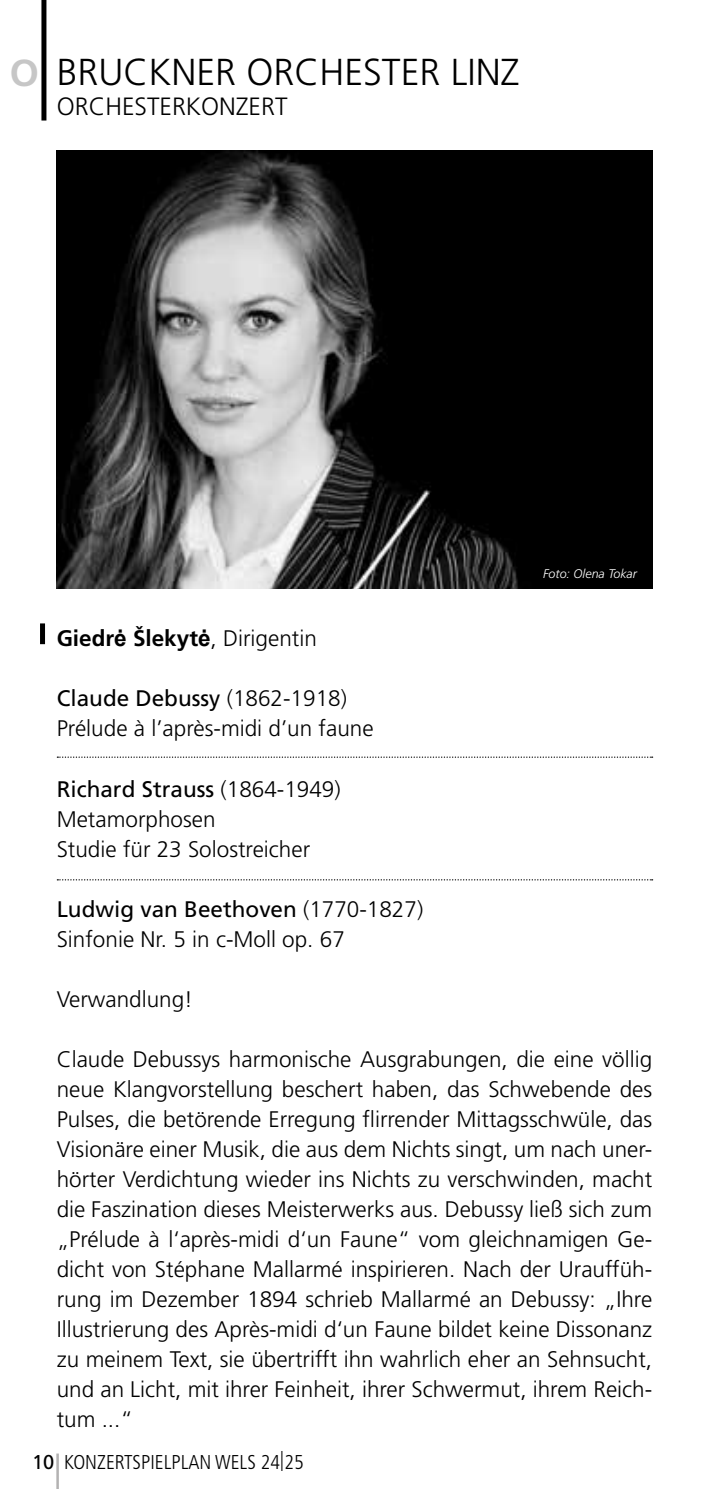
<style>
.page{position:relative;width:709px;height:1489px;background:#fff}
.page>*{position:absolute;margin:0;border:0;box-sizing:border-box;transform-origin:0 0}
.t1{font:300 37.5px "Frutiger LT Std";color:#000}
.t2{font:700 37.5px "Frutiger LT Std";color:#c6c6c6}
.t3{font:300 25px "Frutiger LT Std";color:#000}
.t4{font:300 22.5px/30px "Frutiger LT Std";color:#000}
.t5{font:700 22.5px "Frutiger LT Std";color:#000}
.t6{font:300 condensed 20px "Frutiger LT Std";color:#000}
.t7{font:italic 300 12.5px "Frutiger LT Std";color:#fff}
.s1{font-family:"Arial"}
.s2{font-weight:300}
.s3{font-weight:400}
.s4{font-weight:400;font-stretch:normal}
</style>
<div class="page">
<hr style="left:56px;top:1453px;width:3px;height:35px;background:#b3b2b2">
<svg style="left:57px;top:879px;width:595px;height:1px"></svg>
<div style="left:40px;top:623px;width:5px;height:21px;background:#000"></div>
<div style="left:41px;top:0;width:5px;height:120px;background:#000"></div>
<svg style="left:57px;top:756px;width:595px;height:1px"></svg>
<img style="left:57px;top:151px;width:595px;height:437px">
<h1 class="t2" style="left:10px;top:50px;width:31px">O</h1>
<h1 class="t1" style="left:57px;top:51px;width:464px">BRUCKNER ORCHESTER LINZ</h1>
<p class="t3" style="left:57px;top:92px;width:232px">ORCHESTERKONZERT</p>
<p class="t5" style="left:57px;top:625px;width:262px">Giedr<span class="s1">ė</span> Šlekyt<span class="s1">ė</span><span class="s2">, Dirigentin</span></p>
<p class="t4" style="left:57px;top:684px;width:318px"><span class="s3">Claude Debussy</span> (1862-1918)<br>Prélude à l’après-midi d’un faune</p>
<p class="t4" style="left:57px;top:774px;width:285px"><span class="s3">Richard Strauss</span> (1864-1949)<br>Metamorphosen<br>Studie für 23 Solostreicher</p>
<p class="t7" style="left:543px;top:567px;width:95px">Foto: Olena Tokar</p>
<p class="t4" style="left:57px;top:894px;width:368px"><span class="s3">Ludwig van Beethoven</span> (1770-1827)<br>Sinfonie Nr. 5 in c-Moll op. 67</p>
<p class="t4" style="left:57px;top:984px;width:138px">Verwandlung!</p>
<p class="t4" style="left:57px;top:1044px;width:597px;text-align:justify">Claude Debussys harmonische Ausgrabungen, die eine völlig neue Klangvorstellung beschert haben, das Schwebende des Pulses, die betörende Erregung flirrender Mittagsschwüle, das Visionäre einer Musik, die aus dem Nichts singt, um nach uner&shy;hörter Verdichtung wieder ins Nichts zu verschwinden, macht die Faszination dieses Meisterwerks aus. Debussy ließ sich zum „Prélude à l‘après-midi d‘un Faune“ vom gleichnamigen Ge&shy;dicht von Stéphane Mallarmé inspirieren. Nach der Urauffüh&shy;rung im Dezember 1894 schrieb Mallarmé an Debussy: „Ihre Illustrierung des Après-midi d‘un Faune bildet keine Dissonanz zu meinem Text, sie übertrifft ihn wahrlich eher an Sehnsucht, und an Licht, mit ihrer Feinheit, ihrer Schwermut, ihrem Reich&shy;tum ...“</p>
<p class="t6" style="left:32px;top:1449px;width:273px"><span class="s4">10</span> KONZERTSPIELPLAN WELS 24|25</p>
</div>
